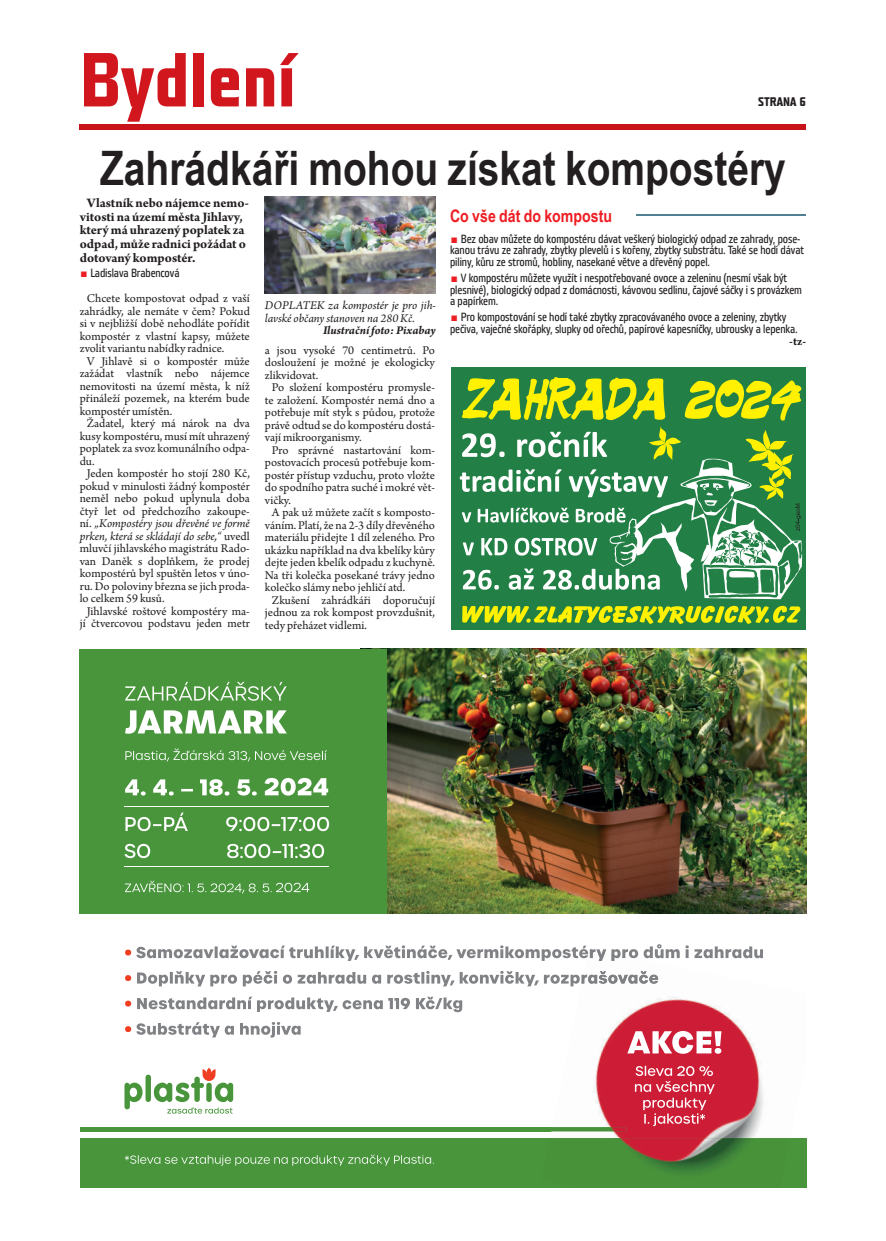
<style>
.page{position:relative;width:886px;height:1241px;background:#fff}
.page>*{position:absolute;margin:0;border:0;box-sizing:border-box;transform-origin:0 0}
.t1{font:700 76.25px "Teuton Normal";color:#d1161e}
.t2{font:700 47.5px "Arial Narrow";color:#231f20}
.t3{font:700 17.25px "Arial Narrow";color:#ee1d23}
.t4{font:700 13.75px/13.8px "Arno Pro";letter-spacing:-.005em;color:#231f20}
.t5{font:12.5px "Arno Pro";color:#231f20}
.t6{font:italic 12.5px/12.5px "Arno Pro";letter-spacing:-.005em;color:#231f20}
.t7{font:italic 700 12.5px "Arno Pro";letter-spacing:-.005em;color:#231f20}
.t8{font:700 12.5px "Teuton Normal";color:#231f20}
.t9{font:700 12.5px "Arno Pro";color:#231f20}
.t10{font:11.88px/11.9px "Vida 22 Pro";letter-spacing:-.01em;color:#231f20}
.s1{font-style:normal}
</style>
<div class="page">
<div style="left:80px;top:124px;width:726px;height:5px;background:#c8131b"></div>
<div style="left:451px;top:367px;width:354px;height:262px;background:#227f45"></div>
<svg style="left:462px;top:605px;width:338px;height:19px"></svg>
<svg style="left:460px;top:377px;width:343px;height:222px"></svg>
<img style="left:387px;top:648px;width:419px;height:265px">
<div style="left:80px;top:648px;width:307px;height:265px;background:#49953c"></div>
<div style="left:80px;top:1126px;width:546px;height:5px;background:#49953c"></div>
<div style="left:80px;top:1137px;width:726px;height:50px;background:#49953c"></div>
<svg style="left:125px;top:1022px;width:176px;height:15px"></svg>
<svg style="left:137px;top:996px;width:325px;height:16px"></svg>
<svg style="left:125px;top:1000px;width:6px;height:6px"></svg>
<svg style="left:137px;top:971px;width:413px;height:15px"></svg>
<svg style="left:125px;top:975px;width:6px;height:5px"></svg>
<svg style="left:125px;top:944px;width:628px;height:16px"></svg>
<img style="left:541px;top:1137px;width:249px;height:37px">
<img style="left:550px;top:949px;width:214px;height:188px">
<img style="left:551px;top:1126px;width:75px;height:5px">
<img style="left:591px;top:949px;width:64px;height:22px">
<img style="left:581px;top:971px;width:77px;height:12px">
<img style="left:587px;top:949px;width:46px;height:11px">
<svg style="left:627px;top:1030px;width:94px;height:23px"></svg>
<svg style="left:635px;top:1065px;width:80px;height:60px;background:#d6475b"></svg>
<svg style="left:124px;top:1068px;width:109px;height:45px"></svg>
<svg style="left:125px;top:1154px;width:309px;height:11px"></svg>
<svg style="left:125px;top:748px;width:202px;height:13px"></svg>
<svg style="left:125px;top:710px;width:162px;height:23px"></svg>
<svg style="left:125px;top:681px;width:162px;height:19px"></svg>
<svg style="left:125px;top:880px;width:184px;height:13px"></svg>
<hr style="left:124px;top:805px;width:205px;height:1px;background:#fff">
<hr style="left:124px;top:866px;width:205px;height:1px;background:#fff">
<svg style="left:125px;top:778px;width:203px;height:17px"></svg>
<svg style="left:124px;top:843px;width:200px;height:15px"></svg>
<svg style="left:125px;top:812px;width:204px;height:19px"></svg>
<img style="left:265px;top:196px;width:171px;height:97px">
<hr style="left:501px;top:215px;width:305px;height:1px;background:#518093">
<div style="left:450px;top:206px;width:185px;height:20px;background:#fff"></div>
<h1 class="t1" style="left:80px;top:53px;width:217px">Bydlení</h1>
<p class="t8" style="left:758px;top:98px;width:50px">STRANA 6</p>
<h2 class="t2" style="left:100px;top:132px;width:687px">Zahrádkáři mohou získat kompostéry</h2>
<p class="t4" style="left:80px;top:197px;width:171px;text-indent:7px">Vlastník nebo nájemce nemo&shy;vitosti na území města Jihlavy, který má uhrazený poplatek za odpad, může radnici požádat o dotovaný kompostér.</p>
<p class="t10" style="left:90px;top:268px;width:91px">Ladislava Brabencová</p>
<p class="t5" style="left:87px;top:292px;width:165px">Chcete kompostovat odpad z vaší</p>
<p class="t5" style="left:80px;top:305px;width:172px">zahrádky, ale nemáte v čem? Pokud</p>
<p class="t5" style="left:80px;top:317px;width:172px">si v nejbližší době nehodláte pořídit</p>
<p class="t5" style="left:80px;top:330px;width:172px">kompostér z vlastní kapsy, můžete</p>
<p class="t5" style="left:80px;top:342px;width:146px">zvolit variantu nabídky radnice.</p>
<p class="t5" style="left:87px;top:355px;width:165px">V Jihlavě si o kompostér může</p>
<p class="t5" style="left:80px;top:367px;width:172px">zažádat vlastník nebo nájemce</p>
<p class="t5" style="left:80px;top:380px;width:172px">nemovitosti na území města, k níž</p>
<p class="t5" style="left:80px;top:392px;width:172px">přináleží pozemek, na kterém bude</p>
<p class="t5" style="left:80px;top:405px;width:94px">kompostér umístěn.</p>
<p class="t5" style="left:87px;top:417px;width:165px">Žadatel, který má nárok na dva</p>
<p class="t5" style="left:80px;top:430px;width:172px">kusy kompostéru, musí mít uhrazený</p>
<p class="t5" style="left:80px;top:442px;width:172px">poplatek za svoz komunálního odpa-</p>
<p class="t5" style="left:80px;top:455px;width:16px">du.</p>
<p class="t5" style="left:87px;top:467px;width:165px">Jeden kompostér ho stojí 280 Kč,</p>
<p class="t5" style="left:80px;top:480px;width:172px">pokud v minulosti žádný kompostér</p>
<p class="t5" style="left:80px;top:492px;width:172px">neměl nebo pokud uplynula doba</p>
<p class="t5" style="left:80px;top:505px;width:172px">čtyř let od předchozího zakoupe-</p>
<p class="t6" style="left:80px;top:518px;width:172px"><span class="s1">ní.</span> „Kompostéry jsou dřevěné ve formě</p>
<p class="t6" style="left:80px;top:531px;width:172px">prken, která se skládají do sebe,“ <span class="s1">uvedl</span></p>
<p class="t5" style="left:80px;top:542px;width:172px">mluvčí jihlavského magistrátu Rado-</p>
<p class="t5" style="left:80px;top:555px;width:172px">van Daněk s doplňkem, že prodej</p>
<p class="t5" style="left:80px;top:567px;width:172px">kompostérů byl spuštěn letos v úno-</p>
<p class="t5" style="left:80px;top:580px;width:172px">ru. Do poloviny března se jich proda-</p>
<p class="t5" style="left:80px;top:592px;width:86px">lo celkem 59 kusů.</p>
<p class="t5" style="left:87px;top:605px;width:165px">Jihlavské roštové kompostéry ma-</p>
<p class="t5" style="left:80px;top:617px;width:172px">jí čtvercovou podstavu jeden metr</p>
<h3 class="t3" style="left:450px;top:203px;width:163px">Co vše dát do kompostu</h3>
<p class="t10" style="left:450px;top:233px;width:355px;text-indent:11px">Bez obav můžete do kompostéru dávat veškerý biologický odpad ze zahrady, pose&shy;kanou trávu ze zahrady, zbytky plevelů i s kořeny, zbytky substrátu. Také se hodí dávat piliny, kůru ze stromů, hobliny, nasekané větve a dřevěný popel.</p>
<p class="t10" style="left:450px;top:273px;width:353px;text-indent:11px">V kompostéru můžete využít i nespotřebované ovoce a zeleninu (nesmí však být plesnivé), biologický odpad z domácnosti, kávovou sedlinu, čajové sáčky i s provázkem a papírkem.</p>
<p class="t10" style="left:450px;top:312px;width:349px;text-align:center">Pro kompostování se hodí také zbytky zpracovávaného ovoce a zeleniny, zbytky pečiva, vaječné skořápky, slupky od ořechů, papírové kapesníčky, ubrousky a lepenka.</p>
<p class="t9" style="left:789px;top:336px;width:19px">-tz-</p>
<p class="t6" style="left:265px;top:300px;width:172px">DOPLATEK za kompostér je pro jih&shy;lavské občany stanoven na 280 Kč.</p>
<p class="t7" style="left:323px;top:325px;width:114px">Ilustrační foto: Pixabay</p>
<p class="t5" style="left:265px;top:344px;width:172px">a jsou vysoké 70 centimetrů. Po</p>
<p class="t5" style="left:265px;top:356px;width:172px">dosloužení je možné je ekologicky</p>
<p class="t5" style="left:265px;top:369px;width:55px">zlikvidovat.</p>
<p class="t5" style="left:272px;top:381px;width:165px">Po složení kompostéru promysle-</p>
<p class="t5" style="left:265px;top:394px;width:172px">te založení. Kompostér nemá dno a</p>
<p class="t5" style="left:265px;top:406px;width:172px">potřebuje mít styk s půdou, protože</p>
<p class="t5" style="left:265px;top:419px;width:172px">právě odtud se do kompostéru dostá-</p>
<p class="t5" style="left:265px;top:431px;width:98px">vají mikroorganismy.</p>
<p class="t5" style="left:272px;top:444px;width:165px">Pro správné nastartování kom-</p>
<p class="t5" style="left:265px;top:456px;width:172px">postovacích procesů potřebuje kom-</p>
<p class="t5" style="left:265px;top:469px;width:172px">postér přístup vzduchu, proto vložte</p>
<p class="t5" style="left:265px;top:481px;width:172px">do spodního patra suché i mokré vět-</p>
<p class="t5" style="left:265px;top:494px;width:28px">vičky.</p>
<p class="t5" style="left:272px;top:506px;width:165px">A pak už můžete začít s komposto-</p>
<p class="t5" style="left:265px;top:519px;width:172px">váním. Platí, že na 2-3 díly dřevěného</p>
<p class="t5" style="left:265px;top:531px;width:172px">materiálu přidejte 1 díl zeleného. Pro</p>
<p class="t5" style="left:265px;top:544px;width:172px">ukázku například na dva kbelíky kůry</p>
<p class="t5" style="left:265px;top:556px;width:172px">dejte jeden kbelík odpadu z kuchyně.</p>
<p class="t5" style="left:265px;top:569px;width:172px">Na tři kolečka posekané trávy jedno</p>
<p class="t5" style="left:265px;top:581px;width:142px">kolečko slámy nebo jehličí atd.</p>
<p class="t5" style="left:272px;top:594px;width:165px">Zkušení zahrádkáři doporučují</p>
<p class="t5" style="left:265px;top:606px;width:172px">jednou za rok kompost provzdušnit,</p>
<p class="t5" style="left:265px;top:619px;width:104px">tedy přeházet vidlemi.</p>
</div>
